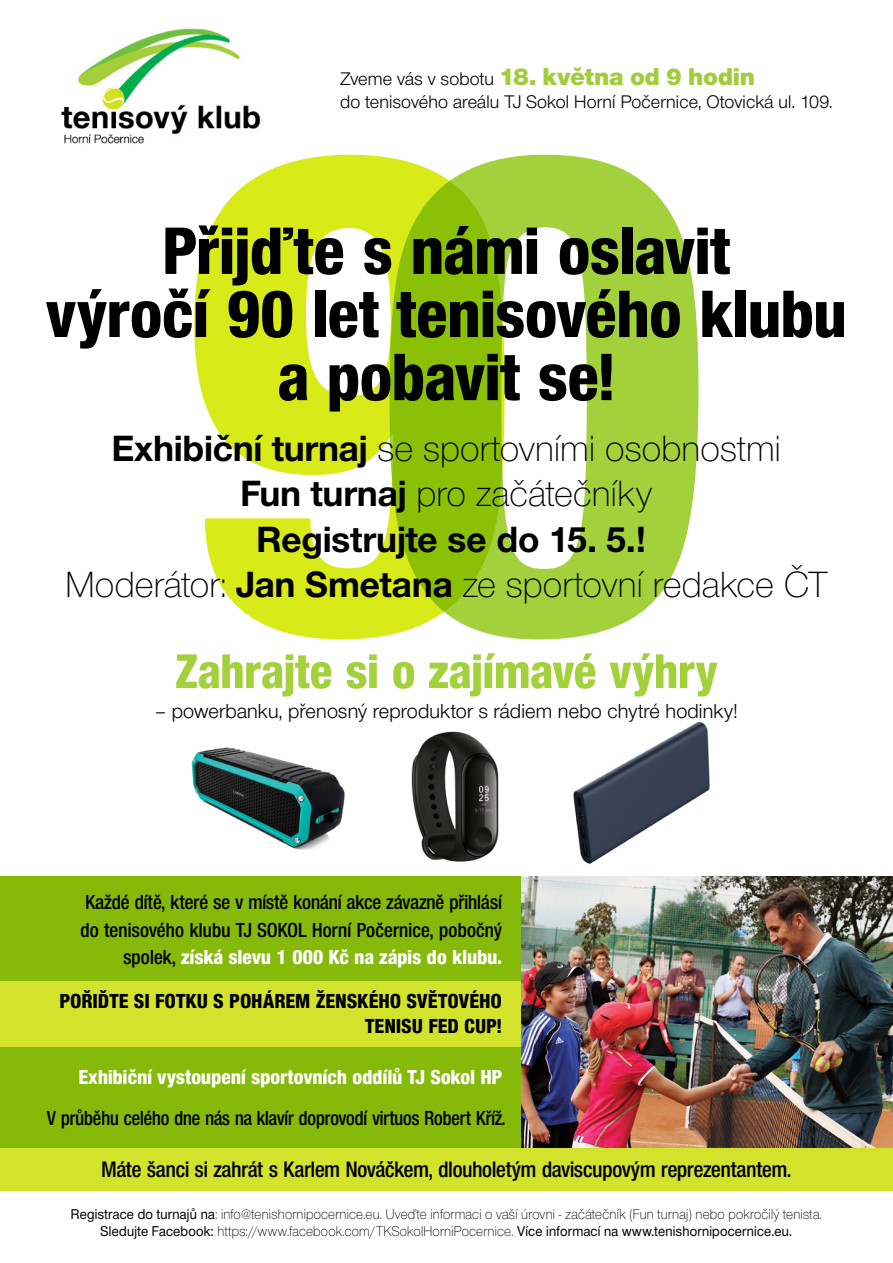
<style>
.page{position:relative;width:893px;height:1263px;background:#fff}
.page>*{position:absolute;margin:0;border:0;box-sizing:border-box;transform-origin:0 0}
.t1{font:69.45px/63.2px "Nimbus Sans Novus DOT Hea Con";letter-spacing:.005em;color:#000;text-align:center}
.t2{font:50.55px "Nimbus Sans Novus DOT Hea Con";letter-spacing:.01em;color:#a3d13c}
.t3{font:300 37.8px/45.5px "Nimbus Sans Novus DOT";letter-spacing:.005em;color:#000;text-align:center}
.t4{font:900 25.2px "Nimbus Sans Novus DOT";letter-spacing:.015em;color:#a1cd3d}
.t5{font:23.1px "Nimbus Sans Novus DOT Sem Bol Con";color:#000}
.t6{font:21px/27.3px "Nimbus Sans Novus DOT Sem Bol Con";color:#000}
.t7{font:21px/43.8px "Nimbus Sans Novus DOT Hea Con";letter-spacing:.025em;color:#000;text-align:right}
.t8{font:21px "Nimbus Sans Novus DOT";letter-spacing:.01em;color:#000}
.t9{font:21px "Nimbus Sans Novus DOT Sem Bol Con";color:#000;scale:.96 1}
.t10{font:21px "Nimbus Sans Novus DOT Hea Con";letter-spacing:.01em;color:#fff}
.t11{font:18.9px "Nimbus Sans Novus DOT";letter-spacing:.01em;color:#000}
.t12{font:300 14.7px/17.7px "Nimbus Sans Novus DOT";letter-spacing:.02em;color:#000;text-align:center;scale:.95 1}
.s1{font-weight:400;font-size:18.9px;color:#000}
.s2{font-weight:700}
.s3{font-family:"Nimbus Sans Novus DOT Sem Bol Con"}
.s4{color:#fff}
.s5{font-weight:500}
</style>
<div class="page">
<img style="left:191px;top:747px;width:154px;height:103px">
<img style="left:411px;top:731px;width:88px;height:131px">
<img style="left:573px;top:721px;width:137px;height:144px">
<img style="left:61px;top:28px;width:200px;height:116px">
<svg style="left:194px;top:155px;width:196px;height:484px;fill:#d8eb18"></svg>
<svg style="left:390px;top:155px;width:308px;height:484px"></svg>
<div style="left:0;top:876px;width:893px;height:315px;background:#d3e32b"></div>
<div style="left:0;top:876px;width:544px;height:105px;background:#86ba0a"></div>
<div style="left:0;top:1047px;width:527px;height:100px;background:#86ba0a"></div>
<img style="left:521px;top:876px;width:372px;height:271px">
<h3 class="t4" style="left:340px;top:62px;width:416px"><span class="s1">Zveme vás v sobotu</span> 18. května od 9 hodin</h3>
<p class="t11" style="left:340px;top:91px;width:494px">do tenisového areálu TJ Sokol Horní Počernice, Otovická ul. 109.</p>
<h1 class="t1" style="left:47px;top:218px;width:801px">Přijďte s námi oslavit<br>výročí 90 let tenisového klubu a pobavit se!</h1>
<h3 class="t3" style="left:65px;top:426px;width:764px"><span class="s2">Exhibiční turnaj</span> se sportovními osobnostmi<br><span class="s2">Fun turnaj</span> pro začátečníky<br><span class="s2">Registrujte se do 15. 5.!<br></span>Moderátor: <span class="s2">Jan Smetana</span> ze sportovní redakce ČT</h3>
<h2 class="t2" style="left:176px;top:640px;width:543px">Zahrajte si o zajímavé výhry</h2>
<h3 class="t8" style="left:155px;top:699px;width:584px">– powerbanku, přenosný reproduktor s rádiem nebo chytré hodinky!</h3>
<h3 class="t6" style="left:80px;top:889px;width:423px">Každé dítě, které se v místě konání akce závazně přihlásí do tenisového klubu TJ SOKOL Horní Počernice, pobočný</h3>
<h3 class="t7" style="left:60px;top:935px;width:443px"><span class="s3">spolek,</span> <span class="s4">získá slevu 1 000 Kč na zápis do klubu.<br></span>Pořiďte si fotku s pohárem ženského světového</h3>
<h3 class="t7" style="left:366px;top:1004px;width:138px">tenisu Fed Cup!</h3>
<h3 class="t10" style="left:79px;top:1064px;width:425px">Exhibiční vystoupení sportovních oddílů TJ Sokol HP</h3>
<h3 class="t9" style="left:47px;top:1106px;width:479px">V průběhu celého dne nás na klavír doprovodí virtuos Robert Kříž.</h3>
<h3 class="t5" style="left:102px;top:1156px;width:691px">Máte šanci si zahrát s Karlem Nováčkem, dlouholetým daviscupovým reprezentantem.</h3>
<p class="t12" style="left:71px;top:1205px;width:792px"><span class="s5">Registrace do turnajů na</span>: info@tenishornipocernice.eu. Uveďte informaci o vaší úrovni - začátečník (Fun turnaj) nebo pokročilý tenista.<br><span class="s5">Sledujte Facebook:</span> https://www.facebook.com/TKSokolHorniPocernice. <span class="s5">Více informací na www.tenishornipocernice.eu.</span></p>
</div>
